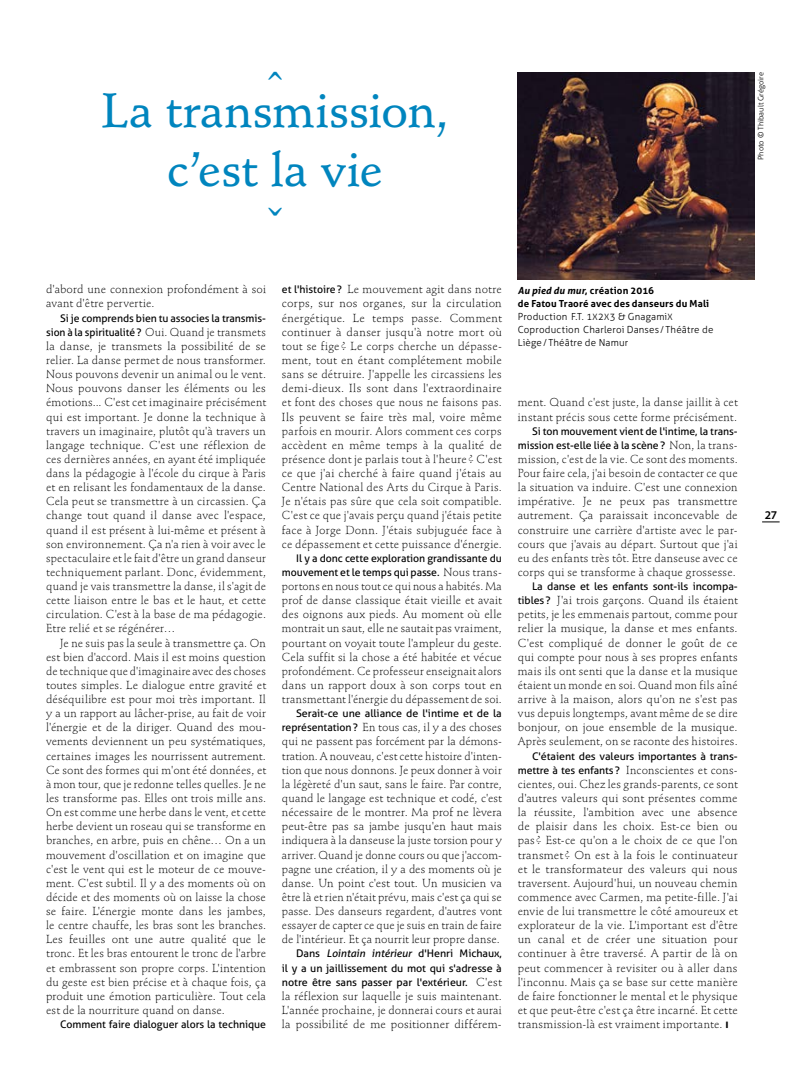
<style>
.page{position:relative;width:798px;height:1081px;background:#fff}
.page>*{position:absolute;margin:0;border:0;box-sizing:border-box;transform-origin:0 0}
.t1{font:500 47.5px/58.8px "Stempel Schneidler Std";letter-spacing:-.005em;color:#0085be;text-align:center}
.t2{font:46.12px "Stempel Schneidler Std";color:#0085be}
.t3{font:600 11.88px "Myriad Pro";color:#000}
.t4{font:300 11.5px/14.1px "Stempel Schneidler Std";letter-spacing:.015em;color:#000;text-align:justify}
.t5{font:10.5px/14.1px "Aller";letter-spacing:-.005em;color:#000;text-align:right}
.t6{font:300 9.75px/13.1px "Aller";letter-spacing:.02em;color:#000}
.t7{font:300 7.5px "Aller";color:#000}
.s1{font-family:"Stempel Schneidler Std";font-weight:300;font-size:11.5px}
.s2{font-family:"Aller";font-weight:400;font-size:10.5px}
.s3{font-style:italic}
.s4{font-weight:700;font-style:italic}
.s5{font-weight:700}
.s6{font-size:8.75px}
.s7{font-family:"Aller";font-weight:700}
</style>
<div class="page">
<svg style="left:762px;top:521px;width:17px;height:1px"></svg>
<img style="left:517px;top:73px;width:237px;height:206px">
<h2 class="t2" style="left:268px;top:62px;width:14px">ˆ</h2>
<h1 class="t1" style="left:101px;top:82px;width:349px">La transmission, c’est la vie</h1>
<h2 class="t2" style="left:268px;top:198px;width:14px">ˇ</h2>
<p class="t7" style="left:756px;top:160px;width:89px;rotate:-90deg">Photo © Thibault Grégoire</p>
<p class="t4" style="left:46px;top:282px;width:221px">d'abord une connexion profondément à soi avant d'être pervertie.</p>
<p class="t5" style="left:46px;top:311px;width:221px">Si je comprends bien tu associes la transmis&shy;sion à la spiritualité? <span class="s1">Oui. Quand je transmets</span></p>
<p class="t4" style="left:46px;top:339px;width:221px">la danse, je transmets la possibilité de se relier. La danse permet de nous transformer.<br>Nous pouvons devenir un animal ou le vent.<br>Nous pouvons danser les éléments ou les émotions... C'est cet imaginaire précisément qui est important. Je donne la technique à travers un imaginaire, plutôt qu'à travers un langage technique. C'est une réflexion de ces dernières années, en ayant été impliquée dans la pédagogie à l'école du cirque à Paris et en relisant les fondamentaux de la danse.<br>Cela peut se transmettre à un circassien. Ça change tout quand il danse avec l'espace, quand il est présent à lui-même et présent à son environnement. Ça n'a rien à voir avec le spectaculaire et le fait d'être un grand danseur techniquement parlant. Donc, évidemment, quand je vais transmettre la danse, il s'agit de cette liaison entre le bas et le haut, et cette circulation. C'est à la base de ma pédagogie.<br>Etre relié et se régénérer…</p>
<p class="t4" style="left:46px;top:636px;width:221px;text-indent:14px">Je ne suis pas la seule à transmettre ça. On est bien d'accord. Mais il est moins question de technique que d'imaginaire avec des choses toutes simples. Le dialogue entre gravité et déséquilibre est pour moi très important. Il y a un rapport au lâcher-prise, au fait de voir l'énergie et de la diriger. Quand des mou&shy;vements deviennent un peu systématiques, certaines images les nourrissent autrement.<br>Ce sont des formes qui m'ont été données, et à mon tour, que je redonne telles quelles. Je ne les transforme pas. Elles ont trois mille ans.<br>On est comme une herbe dans le vent, et cette herbe devient un roseau qui se transforme en branches, en arbre, puis en chêne… On a un mouvement d'oscillation et on imagine que c'est le vent qui est le moteur de ce mouve&shy;ment. C'est subtil. Il y a des moments où on décide et des moments où on laisse la chose se faire. L'énergie monte dans les jambes, le centre chauffe, les bras sont les branches.<br>Les feuilles ont une autre qualité que le tronc. Et les bras entourent le tronc de l'arbre et embrassent son propre corps. L'intention du geste est bien précise et à chaque fois, ça produit une émotion particulière. Tout cela est de la nourriture quand on danse.</p>
<p class="t5" style="left:60px;top:1017px;width:207px">Comment faire dialoguer alors la technique</p>
<p class="t4" style="left:282px;top:282px;width:221px"><span class="s2">et l'histoire?</span> Le mouvement agit dans notre corps, sur nos organes, sur la circulation énergétique. Le temps passe. Comment continuer à danser jusqu'à notre mort où tout se fige ? Le corps cherche un dépasse&shy;ment, tout en étant complétement mobile sans se détruire. J'appelle les circassiens les demi-dieux. Ils sont dans l'extraordinaire et font des choses que nous ne faisons pas.<br>Ils peuvent se faire très mal, voire même parfois en mourir. Alors comment ces corps accèdent en même temps à la qualité de présence dont je parlais tout à l'heure ? C'est ce que j'ai cherché à faire quand j'étais au Centre National des Arts du Cirque à Paris.<br>Je n'étais pas sûre que cela soit compatible.<br>C'est ce que j'avais perçu quand j'étais petite face à Jorge Donn. J'étais subjuguée face à ce dépassement et cette puissance d'énergie.</p>
<p class="t5" style="left:282px;top:551px;width:221px">Il y a donc cette exploration grandissante du mouvement et le temps qui passe. <span class="s1">Nous trans-</span></p>
<p class="t4" style="left:282px;top:579px;width:221px">portons en nous tout ce qui nous a habités. Ma prof de danse classique était vieille et avait des oignons aux pieds. Au moment où elle montrait un saut, elle ne sautait pas vraiment, pourtant on voyait toute l'ampleur du geste.<br>Cela suffit si la chose a été habitée et vécue profondément. Ce professeur enseignait alors dans un rapport doux à son corps tout en transmettant l'énergie du dépassement de soi.</p>
<p class="t5" style="left:296px;top:706px;width:207px">Serait-ce une alliance de l'intime et de la</p>
<p class="t4" style="left:282px;top:720px;width:221px"><span class="s2">représentation?</span> En tous cas, il y a des choses qui ne passent pas forcément par la démons&shy;tration. A nouveau, c'est cette histoire d'inten&shy;tion que nous donnons. Je peux donner à voir la légèreté d'un saut, sans le faire. Par contre, quand le langage est technique et codé, c'est nécessaire de le montrer. Ma prof ne lèvera peut-être pas sa jambe jusqu'en haut mais indiquera à la danseuse la juste torsion pour y arriver. Quand je donne cours ou que j'accom&shy;pagne une création, il y a des moments où je danse. Un point c'est tout. Un musicien va être là et rien n'était prévu, mais c'est ça qui se passe. Des danseurs regardent, d'autres vont essayer de capter ce que je suis en train de faire de l'intérieur. Et ça nourrit leur propre danse.</p>
<p class="t5" style="left:282px;top:946px;width:221px;text-align:justify;text-indent:14px">Dans <span class="s3">Lointain intérieur</span> d'Henri Michaux, il y a un jaillissement du mot qui s'adresse à notre être sans passer par l'extérieur. <span class="s1">C'est</span></p>
<p class="t4" style="left:282px;top:989px;width:221px">la réflexion sur laquelle je suis maintenant.<br>L'année prochaine, je donnerai cours et aurai la possibilité de me positionner différem-</p>
<p class="t6" style="left:517px;top:284px;width:197px"><span class="s4">Au pied du mur</span><span class="s5">, création 2016<br>de Fatou Traoré avec des danseurs du Mali </span>Production F.T. 1<span class="s6">X</span>2<span class="s6">X</span>3 &amp; Gnagami<span class="s6">X </span>Coproduction Charleroi Danses/Théâtre de Liège/Théâtre de Namur</p>
<p class="t4" style="left:517px;top:395px;width:221px">ment. Quand c'est juste, la danse jaillit à cet instant précis sous cette forme précisément.</p>
<p class="t5" style="left:517px;top:424px;width:221px">Si ton mouvement vient de l'intime, la trans&shy;mission est-elle liée à la scène? <span class="s1">Non, la trans-</span></p>
<p class="t4" style="left:517px;top:452px;width:221px">mission, c'est de la vie. Ce sont des moments.<br>Pour faire cela, j'ai besoin de contacter ce que la situation va induire. C'est une connexion impérative. Je ne peux pas transmettre autrement. Ça paraissait inconcevable de construire une carrière d'artiste avec le par&shy;cours que j'avais au départ. Surtout que j'ai eu des enfants très tôt. Etre danseuse avec ce corps qui se transforme à chaque grossesse.</p>
<p class="t5" style="left:531px;top:579px;width:207px">La danse et les enfants sont-ils incompa-</p>
<p class="t4" style="left:517px;top:593px;width:221px"><span class="s2">tibles?</span> J'ai trois garçons. Quand ils étaient petits, je les emmenais partout, comme pour relier la musique, la danse et mes enfants.<br>C'est compliqué de donner le goût de ce qui compte pour nous à ses propres enfants mais ils ont senti que la danse et la musique étaient un monde en soi. Quand mon fils aîné arrive à la maison, alors qu'on ne s'est pas vus depuis longtemps, avant même de se dire bonjour, on joue ensemble de la musique.<br>Après seulement, on se raconte des histoires.</p>
<p class="t5" style="left:531px;top:749px;width:207px">C'étaient des valeurs importantes à trans-</p>
<p class="t4" style="left:517px;top:763px;width:221px"><span class="s2">mettre à tes enfants?</span> Inconscientes et cons&shy;cientes, oui. Chez les grands-parents, ce sont d'autres valeurs qui sont présentes comme la réussite, l'ambition avec une absence de plaisir dans les choix. Est-ce bien ou pas ? Est-ce qu'on a le choix de ce que l'on transmet? On est à la fois le continuateur et le transformateur des valeurs qui nous traversent. Aujourd'hui, un nouveau chemin commence avec Carmen, ma petite-fille. J'ai envie de lui transmettre le côté amoureux et explorateur de la vie. L'important est d'être un canal et de créer une situation pour continuer à être traversé. A partir de là on peut commencer à revisiter ou à aller dans l'inconnu. Mais ça se base sur cette manière de faire fonctionner le mental et le physique et que peut-être c'est ça être incarné. Et cette transmission-là est vraiment importante. <span class="s7">ı</span></p>
<p class="t3" style="left:764px;top:508px;width:14px">27</p>
</div>
